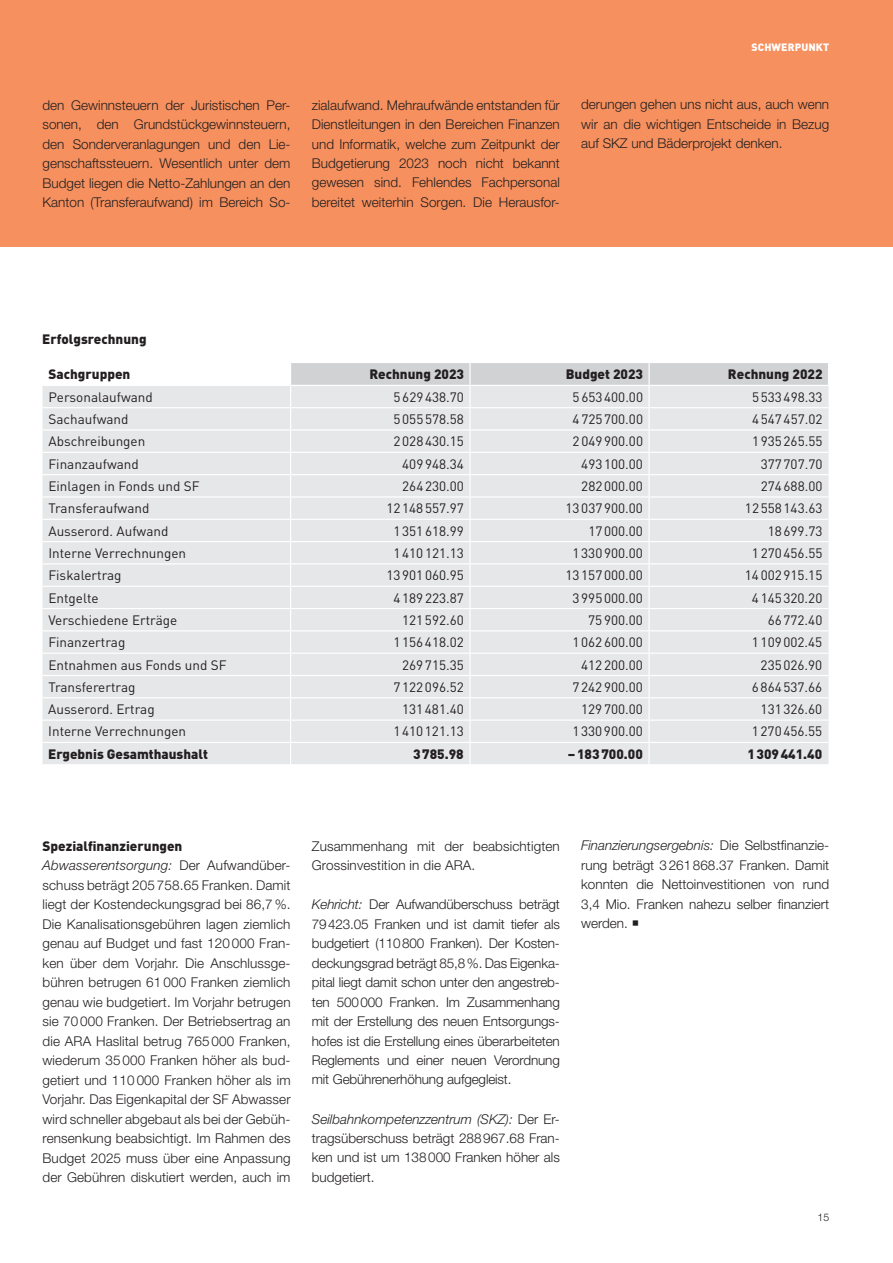
<style>
.page{position:relative;width:893px;height:1263px;background:#fff}
.page>*{position:absolute;margin:0;border:0;box-sizing:border-box;transform-origin:0 0}
.t1{font:300 13.5px/19.5px "Helvetica Neue LT Std";color:#231f20;text-align:justify}
.t2{font:13.5px "DINOT";color:#231f20}
.t3{font:900 13.5px "DINOT";color:#231f20}
.t4{font:900 10.5px "DINOT";letter-spacing:.01em;color:#fff}
.t5{font:300 10.5px "Helvetica Neue LT Std";color:#231f20}
.s1{font-style:italic}
</style>
<div class="page">
<div style="left:0;top:0;width:893px;height:246px;background:#f6905e"></div>
<div style="left:43px;top:386px;width:247px;height:378px;background:#e6e7e9"></div>
<hr style="left:43px;top:407px;width:248px;height:1px;background:#fff">
<hr style="left:43px;top:429px;width:248px;height:2px;background:#fff">
<hr style="left:43px;top:452px;width:248px;height:1px;background:#fff">
<hr style="left:43px;top:474px;width:248px;height:1px;background:#fff">
<hr style="left:43px;top:496px;width:248px;height:2px;background:#fff">
<hr style="left:43px;top:519px;width:248px;height:1px;background:#fff">
<hr style="left:43px;top:541px;width:248px;height:1px;background:#fff">
<hr style="left:43px;top:563px;width:248px;height:1px;background:#fff">
<hr style="left:43px;top:586px;width:248px;height:1px;background:#fff">
<hr style="left:43px;top:608px;width:248px;height:1px;background:#fff">
<hr style="left:43px;top:630px;width:248px;height:1px;background:#fff">
<hr style="left:43px;top:653px;width:248px;height:1px;background:#fff">
<hr style="left:43px;top:675px;width:248px;height:1px;background:#fff">
<hr style="left:43px;top:697px;width:248px;height:1px;background:#fff">
<hr style="left:43px;top:719px;width:248px;height:2px;background:#fff">
<hr style="left:43px;top:742px;width:248px;height:1px;background:#fff">
<svg style="left:291px;top:363px;width:538px;height:401px;background:#e6e7e9"></svg>
<hr style="left:470px;top:742px;width:179px;height:1px;background:#fff">
<hr style="left:469px;top:743px;width:2px;height:21px;background:#fff">
<hr style="left:649px;top:742px;width:179px;height:1px;background:#fff">
<hr style="left:648px;top:743px;width:2px;height:21px;background:#fff">
<p class="t4" style="left:751px;top:40px;width:79px">SCHWERPUNKT</p>
<p class="t1" style="left:43px;top:95px;width:250px">den Gewinnsteuern der Juristischen Per&shy;sonen, den Grundstückgewinnsteuern, den Sonderveranlagungen und den Lie&shy;genschaftssteuern. Wesentlich unter dem Budget liegen die Netto-Zahlungen an den Kanton (Transferaufwand) im Bereich So-</p>
<p class="t1" style="left:312px;top:95px;width:250px">zialaufwand. Mehraufwände entstanden für Dienstleitungen in den Bereichen Finanzen und Informatik, welche zum Zeitpunkt der Budgetierung 2023 noch nicht bekannt gewesen sind. Fehlendes Fachpersonal bereitet weiterhin Sorgen. Die Herausfor-</p>
<p class="t1" style="left:581px;top:95px;width:250px">derungen gehen uns nicht aus, auch wenn wir an die wichtigen Entscheide in Bezug auf SKZ und Bäderprojekt denken.</p>
<p class="t3" style="left:42px;top:329px;width:106px">Erfolgsrechnung</p>
<p class="t3" style="left:49px;top:365px;width:83px">Sachgruppen</p>
<p class="t3" style="left:369px;top:365px;width:96px">Rechnung 2023</p>
<p class="t3" style="left:566px;top:365px;width:79px">Budget 2023</p>
<p class="t3" style="left:728px;top:365px;width:96px">Rechnung 2022</p>
<p class="t2" style="left:49px;top:388px;width:106px">Personalaufwand</p>
<p class="t2" style="left:394px;top:388px;width:72px">5629438.70</p>
<p class="t2" style="left:573px;top:388px;width:72px">5653400.00</p>
<p class="t2" style="left:752px;top:388px;width:72px">5533498.33</p>
<p class="t2" style="left:48px;top:410px;width:81px">Sachaufwand</p>
<p class="t2" style="left:394px;top:410px;width:72px">5055578.58</p>
<p class="t2" style="left:573px;top:410px;width:72px">4725700.00</p>
<p class="t2" style="left:752px;top:410px;width:72px">4547457.02</p>
<p class="t2" style="left:48px;top:432px;width:98px">Abschreibungen</p>
<p class="t2" style="left:393px;top:432px;width:72px">2028430.15</p>
<p class="t2" style="left:573px;top:432px;width:72px">2049900.00</p>
<p class="t2" style="left:752px;top:432px;width:72px">1935265.55</p>
<p class="t2" style="left:48px;top:455px;width:92px">Finanzaufwand</p>
<p class="t2" style="left:402px;top:455px;width:63px">409948.34</p>
<p class="t2" style="left:581px;top:455px;width:63px">493100.00</p>
<p class="t2" style="left:761px;top:455px;width:63px">377707.70</p>
<p class="t2" style="left:48px;top:477px;width:153px">Einlagen in Fonds und SF</p>
<p class="t2" style="left:402px;top:477px;width:63px">264230.00</p>
<p class="t2" style="left:581px;top:477px;width:63px">282000.00</p>
<p class="t2" style="left:761px;top:477px;width:63px">274688.00</p>
<p class="t2" style="left:48px;top:499px;width:103px">Transferaufwand</p>
<p class="t2" style="left:386px;top:499px;width:79px">12148557.97</p>
<p class="t2" style="left:565px;top:499px;width:79px">13037900.00</p>
<p class="t2" style="left:745px;top:499px;width:79px">12558143.63</p>
<p class="t2" style="left:48px;top:521px;width:122px">Ausserord. Aufwand</p>
<p class="t2" style="left:393px;top:521px;width:72px">1351618.99</p>
<p class="t2" style="left:588px;top:521px;width:56px">17000.00</p>
<p class="t2" style="left:768px;top:521px;width:56px">18699.73</p>
<p class="t2" style="left:48px;top:544px;width:139px">Interne Verrechnungen</p>
<p class="t2" style="left:393px;top:544px;width:72px">1410121.13</p>
<p class="t2" style="left:572px;top:544px;width:72px">1330900.00</p>
<p class="t2" style="left:752px;top:544px;width:72px">1270456.55</p>
<p class="t2" style="left:48px;top:566px;width:75px">Fiskalertrag</p>
<p class="t2" style="left:386px;top:566px;width:79px">13901060.95</p>
<p class="t2" style="left:565px;top:566px;width:79px">13157000.00</p>
<p class="t2" style="left:745px;top:566px;width:79px">14002915.15</p>
<p class="t2" style="left:48px;top:588px;width:52px">Entgelte</p>
<p class="t2" style="left:393px;top:588px;width:72px">4189223.87</p>
<p class="t2" style="left:572px;top:588px;width:72px">3995000.00</p>
<p class="t2" style="left:752px;top:588px;width:72px">4145320.20</p>
<p class="t2" style="left:48px;top:611px;width:131px">Verschiedene Erträge</p>
<p class="t2" style="left:402px;top:611px;width:63px">121592.60</p>
<p class="t2" style="left:588px;top:611px;width:56px">75900.00</p>
<p class="t2" style="left:768px;top:611px;width:56px">66772.40</p>
<p class="t2" style="left:48px;top:633px;width:79px">Finanzertrag</p>
<p class="t2" style="left:393px;top:633px;width:72px">1156418.02</p>
<p class="t2" style="left:572px;top:633px;width:72px">1062600.00</p>
<p class="t2" style="left:752px;top:633px;width:72px">1109002.45</p>
<p class="t2" style="left:48px;top:655px;width:180px">Entnahmen aus Fonds und SF</p>
<p class="t2" style="left:402px;top:655px;width:63px">269715.35</p>
<p class="t2" style="left:581px;top:655px;width:63px">412200.00</p>
<p class="t2" style="left:761px;top:655px;width:63px">235026.90</p>
<p class="t2" style="left:48px;top:678px;width:89px">Transferertrag</p>
<p class="t2" style="left:393px;top:678px;width:72px">7122096.52</p>
<p class="t2" style="left:572px;top:678px;width:72px">7242900.00</p>
<p class="t2" style="left:752px;top:678px;width:72px">6864537.66</p>
<p class="t2" style="left:48px;top:700px;width:108px">Ausserord. Ertrag</p>
<p class="t2" style="left:402px;top:700px;width:63px">131481.40</p>
<p class="t2" style="left:581px;top:700px;width:63px">129700.00</p>
<p class="t2" style="left:761px;top:700px;width:63px">131326.60</p>
<p class="t2" style="left:48px;top:722px;width:139px">Interne Verrechnungen</p>
<p class="t2" style="left:393px;top:722px;width:72px">1410121.13</p>
<p class="t2" style="left:572px;top:722px;width:72px">1330900.00</p>
<p class="t2" style="left:752px;top:722px;width:72px">1270456.55</p>
<p class="t3" style="left:48px;top:745px;width:161px">Ergebnis Gesamthaushalt</p>
<p class="t3" style="left:413px;top:745px;width:52px">3785.98</p>
<p class="t3" style="left:568px;top:745px;width:76px">–183700.00</p>
<p class="t3" style="left:747px;top:745px;width:76px">1309441.40</p>
<p class="t3" style="left:43px;top:836px;width:141px">Spezialfinanzierungen</p>
<p class="t1" style="left:43px;top:855px;width:250px"><span class="s1">Abwasserentsorgung:</span> Der Aufwandüber&shy;schuss beträgt 205 758.65 Franken. Damit liegt der Kostendeckungsgrad bei 86,7%.<br>Die Kanalisationsgebühren lagen ziemlich genau auf Budget und fast 120 000 Fran&shy;ken über dem Vorjahr. Die Anschlussge&shy;bühren betrugen 61 000 Franken ziemlich genau wie budgetiert. Im Vorjahr betrugen sie 70 000 Franken. Der Betriebsertrag an die ARA Haslital betrug 765 000 Franken, wiederum 35 000 Franken höher als bud&shy;getiert und 110 000 Franken höher als im Vorjahr. Das Eigenkapital der SF Abwasser wird schneller abgebaut als bei der Gebüh&shy;rensenkung beabsichtigt. Im Rahmen des Budget 2025 muss über eine Anpassung der Gebühren diskutiert werden, auch im</p>
<p class="t1" style="left:312px;top:836px;width:250px">Zusammenhang mit der beabsichtigten<br>Grossinvestition in die ARA.</p>
<p class="t1" style="left:312px;top:894px;width:250px"><span class="s1">Kehricht:</span> Der Aufwandüberschuss beträgt 79423.05 Franken und ist damit tiefer als budgetiert (110800 Franken). Der Kosten&shy;deckungsgrad beträgt 85,8%. Das Eigenka&shy;pital liegt damit schon unter den angestreb&shy;ten 500000 Franken. Im Zusammenhang mit der Erstellung des neuen Entsorgungs&shy;hofes ist die Erstellung eines überarbeiteten Reglements und einer neuen Verordnung mit Gebührenerhöhung aufgegleist.</p>
<p class="t1" style="left:312px;top:1109px;width:250px"><span class="s1">Seilbahnkompetenzzentrum (SKZ):</span> Der Er&shy;tragsüberschuss beträgt 288967.68 Fran&shy;ken und ist um 138000 Franken höher als budgetiert.</p>
<p class="t1" style="left:581px;top:836px;width:250px"><span class="s1">Finanzierungsergebnis:</span> Die Selbstfinanzie&shy;rung beträgt 3261868.37 Franken. Damit konnten die Nettoinvestitionen von rund 3,4 Mio. Franken nahezu selber finanziert werden. ○</p>
<p class="t5" style="left:817px;top:1211px;width:13px">15</p>
</div>
